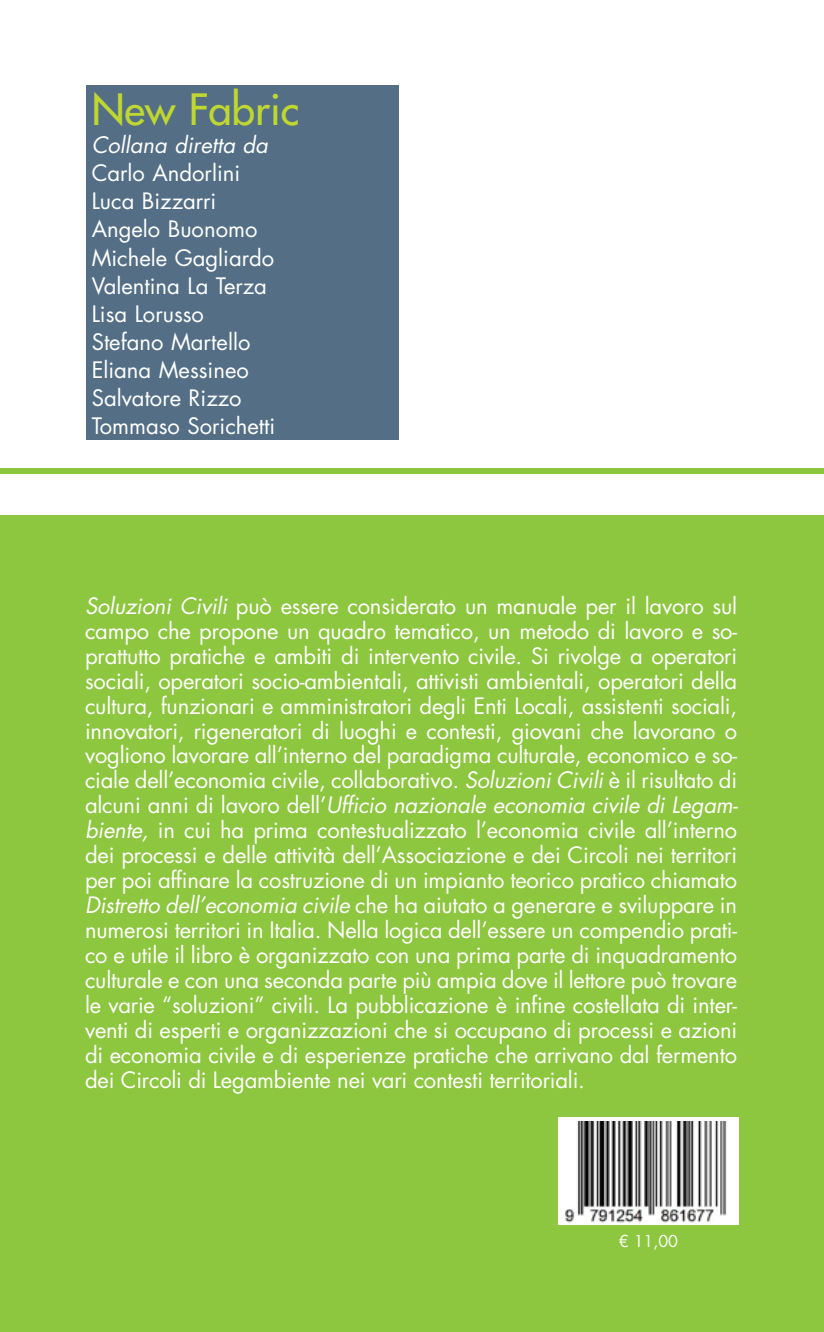
<style>
.page{position:relative;width:824px;height:1332px;background:#fff}
.page>*{position:absolute;margin:0;border:0;box-sizing:border-box;transform-origin:0 0}
.t1{font:500 42px "Futura Std";color:#bfd730}
.t2{font:22px/25px "Futura Std";color:#fff}
.t3{font:italic 22px "Futura Std";color:#fff}
.t4{font:16px "Futura Std";color:#fff}
.s1{font-style:italic}
</style>
<div class="page">
<div style="left:809px;top:468px;width:15px;height:864px;background:#8dc63f"></div>
<div style="left:0;top:468px;width:822px;height:864px;background:#8dc63f"></div>
<div style="left:86px;top:85px;width:313px;height:354px;background:#546f85"></div>
<div style="left:0;top:475px;width:824px;height:40px;background:#fff"></div>
<div style="left:558px;top:1117px;width:180px;height:108px;background:#fff"></div>
<img style="left:565px;top:1122px;width:162px;height:101px">
<h1 class="t1" style="left:92px;top:83px;width:209px">New Fabric</h1>
<p class="t3" style="left:92px;top:131px;width:178px">Collana diretta da</p>
<p class="t2" style="left:92px;top:159px;width:185px;line-height:28.2px">Carlo Andorlini<br>Luca Bizzarri<br>Angelo Buonomo<br>Michele Gagliardo<br>Valentina La Terza<br>Lisa Lorusso<br>Stefano Martello<br>Eliana Messineo<br>Salvatore Rizzo<br>Tommaso Sorichetti</p>
<p class="t2" style="left:85px;top:593px;width:654px;text-align:justify"><span class="s1">Soluzioni Civili</span> può essere considerato un manuale per il lavoro sul campo che propone un quadro tematico, un metodo di lavoro e so&shy;prattutto pratiche e ambiti di intervento civile. Si rivolge a operatori sociali, operatori socio-ambientali, attivisti ambientali, operatori della cultura, funzionari e amministratori degli Enti Locali, assistenti sociali, innovatori, rigeneratori di luoghi e contesti, giovani che lavorano o vogliono lavorare all’interno del paradigma culturale, economico e so&shy;ciale dell’economia civile, collaborativo. <span class="s1">Soluzioni Civili</span> è il risultato di alcuni anni di lavoro dell’<span class="s1">Ufficio nazionale economia civile di Legam&shy;biente,</span> in cui ha prima contestualizzato l’economia civile all’interno dei processi e delle attività dell’Associazione e dei Circoli nei territori per poi affinare la costruzione di un impianto teorico pratico chiamato <span class="s1">Distretto dell’economia civile</span> che ha aiutato a generare e sviluppare in numerosi territori in Italia. Nella logica dell’essere un compendio prati&shy;co e utile il libro è organizzato con una prima parte di inquadramento culturale e con una seconda parte più ampia dove il lettore può trovare le varie “soluzioni” civili. La pubblicazione è infine costellata di inter&shy;venti di esperti e organizzazioni che si occupano di processi e azioni di economia civile e di esperienze pratiche che arrivano dal fermento dei Circoli di Legambiente nei vari contesti territoriali.</p>
<p class="t4" style="left:619px;top:1231px;width:61px">€ 11,00</p>
</div>
